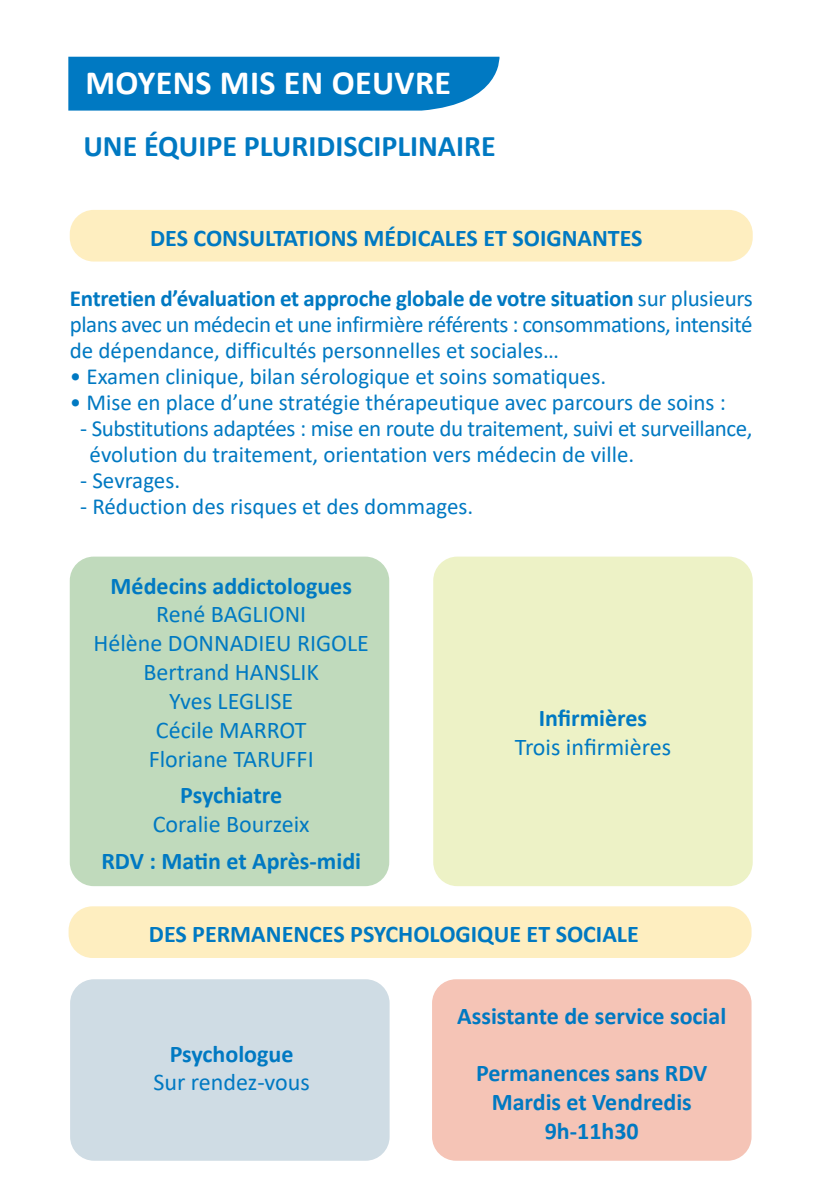
<style>
.page{position:relative;width:840px;height:1191px;background:#fff}
.page>*{position:absolute;margin:0;border:0;box-sizing:border-box;transform-origin:0 0}
.t1{font:700 34px "Calibri";letter-spacing:.01em;color:#fff}
.t2{font:700 30px "Calibri";color:#0079c2}
.t3{font:700 24px/28.8px "Calibri";color:#0079c2;text-align:center}
.t4{font:24px/28.8px "Calibri";color:#0079c2;text-align:center}
.t5{font:23px/26px "Calibri";color:#0079c2;text-align:justify}
.t6{font:23px/26px "Calibri";letter-spacing:-.02em;color:#0079c2}
.s1{font-weight:700}
</style>
<div class="page">
<div style="left:68px;top:57px;width:432px;height:54px;background:#0079c2"></div>
<div style="left:70px;top:210px;width:682px;height:51px;background:#feeec0;border-radius:24px"></div>
<div style="left:70px;top:556px;width:319px;height:330px;background:#c0dabc;border-radius:24px"></div>
<div style="left:433px;top:556px;width:319px;height:330px;background:#edf2c6;border-radius:24px"></div>
<div style="left:69px;top:906px;width:682px;height:52px;background:#feeec0;border-radius:24px"></div>
<div style="left:70px;top:979px;width:319px;height:181px;background:#cfdce4;border-radius:24px"></div>
<div style="left:432px;top:979px;width:319px;height:181px;background:#f5c4b6;border-radius:24px"></div>
<h1 class="t1" style="left:85px;top:59px;width:367px">MOYENS MIS EN OEUVRE</h1>
<h2 class="t2" style="left:83px;top:125px;width:413px">UNE ÉQUIPE PLURIDISCIPLINAIRE</h2>
<p class="t3" style="left:150px;top:223px;width:494px">DES CONSULTATIONS MÉDICALES ET SOIGNANTES</p>
<p class="t5" style="left:70px;top:284px;width:684px"><span class="s1">Entretien d’évaluation et approche globale de votre situation</span> sur plusieurs plans avec un médecin et une infirmière référents : consommations, intensité de dépendance, difficultés personnelles et sociales…</p>
<p class="t5" style="left:70px;top:362px;width:537px">• Examen clinique, bilan sérologique et soins somatiques.</p>
<p class="t5" style="left:70px;top:388px;width:657px">• Mise en place d’une stratégie thérapeutique avec parcours de soins :</p>
<p class="t6" style="left:90px;top:414px;width:664px;text-indent:-9px">- Substitutions adaptées : mise en route du traitement, suivi et surveillance, évolution du traitement, orientation vers médecin de ville.</p>
<p class="t5" style="left:80px;top:466px;width:101px">- Sevrages.</p>
<p class="t5" style="left:80px;top:492px;width:394px">- Réduction des risques et des dommages.</p>
<p class="t3" style="left:110px;top:571px;width:243px">Médecins addictologues</p>
<p class="t4" style="left:93px;top:599px;width:277px">René BAGLIONI<br>Hélène DONNADIEU RIGOLE<br>Bertrand HANSLIK<br>Yves LEGLISE<br>Cécile MARROT<br>Floriane TARUFFI</p>
<p class="t3" style="left:180px;top:780px;width:103px">Psychiatre</p>
<p class="t4" style="left:153px;top:809px;width:158px">Coralie Bourzeix</p>
<p class="t3" style="left:101px;top:846px;width:261px">RDV : Matin et Après-midi</p>
<p class="t3" style="left:538px;top:703px;width:110px">Infirmières</p>
<p class="t4" style="left:514px;top:732px;width:158px">Trois infirmières</p>
<p class="t3" style="left:149px;top:919px;width:491px">DES PERMANENCES PSYCHOLOGIQUE ET SOCIALE</p>
<p class="t3" style="left:170px;top:1038px;width:125px">Psychologue</p>
<p class="t4" style="left:153px;top:1067px;width:158px">Sur rendez-vous</p>
<p class="t3" style="left:457px;top:1001px;width:270px">Assistante de service social</p>
<p class="t3" style="left:476px;top:1058px;width:233px">Permanences sans RDV<br>Mardis et Vendredis<br>9h-11h30</p>
</div>
